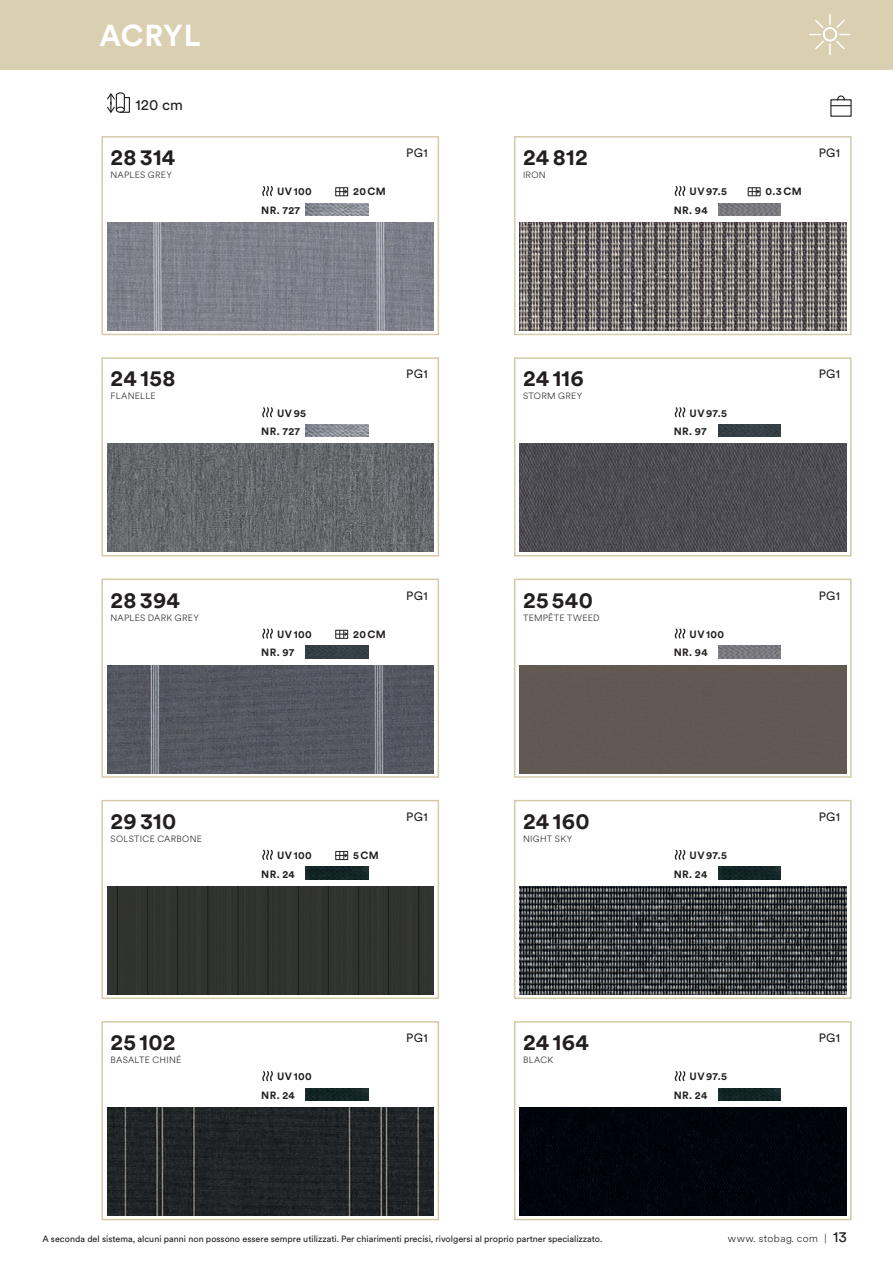
<style>
.page{position:relative;width:893px;height:1263px;background:#fff}
.page>*{position:absolute;margin:0;border:0;box-sizing:border-box;transform-origin:0 0}
.t1{font:700 30px "Circular XX";letter-spacing:.01em;color:#fff}
.t2{font:700 22.5px "Circular XX";letter-spacing:.015em;color:#231f20}
.t3{font:15px "Circular XX";color:#231f20}
.t4{font:12px "Circular XX";letter-spacing:.03em;color:#231f20}
.t5{font:700 10.5px "Circular XX";letter-spacing:.04em;color:#231f20}
.t6{font:300 10.5px "Circular XX";letter-spacing:.04em;color:#231f20}
.t7{font:9px "Circular XX";color:#231f20}
.t8{font:300 9px "Circular XX";letter-spacing:.03em;color:#231f20}
.s1{font-weight:400;font-size:15px}
</style>
<div class="page">
<svg style="left:830px;top:95px;width:22px;height:22px"></svg>
<svg style="left:262px;top:186px;width:11px;height:10px"></svg>
<svg style="left:262px;top:407px;width:11px;height:11px"></svg>
<svg style="left:262px;top:628px;width:11px;height:11px"></svg>
<svg style="left:262px;top:849px;width:11px;height:11px"></svg>
<svg style="left:262px;top:1071px;width:11px;height:11px"></svg>
<img style="left:306px;top:203px;width:62px;height:13px">
<img style="left:306px;top:424px;width:62px;height:13px">
<img style="left:306px;top:646px;width:62px;height:12px">
<img style="left:306px;top:867px;width:62px;height:12px">
<img style="left:306px;top:1088px;width:62px;height:13px">
<div style="left:335px;top:187px;width:13px;height:9px;border:1px solid #231f20"></div>
<svg style="left:336px;top:188px;width:12px;height:8px"></svg>
<div style="left:335px;top:630px;width:13px;height:9px;border:1px solid #231f20"></div>
<svg style="left:336px;top:630px;width:12px;height:8px"></svg>
<div style="left:335px;top:851px;width:13px;height:9px;border:1px solid #231f20"></div>
<svg style="left:336px;top:851px;width:12px;height:8px"></svg>
<svg style="left:674px;top:186px;width:12px;height:10px"></svg>
<svg style="left:674px;top:407px;width:12px;height:11px"></svg>
<svg style="left:674px;top:628px;width:12px;height:11px"></svg>
<svg style="left:674px;top:849px;width:12px;height:11px"></svg>
<svg style="left:674px;top:1071px;width:12px;height:11px"></svg>
<img style="left:718px;top:203px;width:62px;height:13px">
<img style="left:718px;top:424px;width:62px;height:13px">
<img style="left:718px;top:646px;width:62px;height:12px">
<img style="left:718px;top:867px;width:62px;height:12px">
<img style="left:718px;top:1088px;width:62px;height:13px">
<div style="left:748px;top:187px;width:12px;height:9px;border:1px solid #231f20"></div>
<svg style="left:748px;top:188px;width:12px;height:8px"></svg>
<div style="left:101px;top:136px;width:338px;height:199px;border:2px solid #bbaa72"></div>
<div style="left:101px;top:357px;width:338px;height:199px;border:2px solid #bbaa72"></div>
<div style="left:101px;top:579px;width:338px;height:199px;border:2px solid #bbaa72"></div>
<div style="left:101px;top:800px;width:338px;height:199px;border:2px solid #bbaa72"></div>
<div style="left:101px;top:1021px;width:338px;height:199px;border:2px solid #bbaa72"></div>
<div style="left:514px;top:136px;width:338px;height:199px;border:2px solid #bbaa72"></div>
<div style="left:514px;top:357px;width:338px;height:199px;border:2px solid #bbaa72"></div>
<div style="left:514px;top:579px;width:338px;height:199px;border:2px solid #bbaa72"></div>
<div style="left:514px;top:800px;width:338px;height:199px;border:2px solid #bbaa72"></div>
<div style="left:514px;top:1021px;width:338px;height:199px;border:2px solid #bbaa72"></div>
<img style="left:107px;top:444px;width:327px;height:108px">
<img style="left:107px;top:665px;width:327px;height:108px">
<div style="left:107px;top:886px;width:327px;height:108px;background:#313330"></div>
<img style="left:107px;top:1107px;width:327px;height:108px">
<img style="left:520px;top:223px;width:326px;height:108px">
<img style="left:520px;top:444px;width:326px;height:108px">
<div style="left:520px;top:665px;width:326px;height:108px;background:#615952"></div>
<img style="left:520px;top:886px;width:326px;height:108px">
<div style="left:520px;top:1107px;width:326px;height:108px;background:#01040b"></div>
<img style="left:107px;top:223px;width:327px;height:108px">
<div style="left:0;top:0;width:893px;height:70px;background:#dacfb0"></div>
<svg style="left:107px;top:92px;width:23px;height:21px"></svg>
<svg style="left:809px;top:14px;width:42px;height:41px"></svg>
<h1 class="t1" style="left:99px;top:15px;width:102px">ACRYL</h1>
<h3 class="t3" style="left:135px;top:95px;width:49px">120 cm</h3>
<h2 class="t2" style="left:111px;top:142px;width:66px">28314</h2>
<h3 class="t4" style="left:406px;top:145px;width:23px">PG1</h3>
<h2 class="t2" style="left:523px;top:142px;width:66px">24812</h2>
<h3 class="t4" style="left:819px;top:145px;width:23px">PG1</h3>
<p class="t8" style="left:111px;top:169px;width:63px">NAPLES GREY</p>
<p class="t8" style="left:523px;top:169px;width:24px">IRON</p>
<p class="t5" style="left:277px;top:184px;width:36px">UV100</p>
<p class="t5" style="left:353px;top:184px;width:34px">20CM</p>
<p class="t5" style="left:690px;top:184px;width:39px">UV97.5</p>
<p class="t5" style="left:765px;top:184px;width:38px">0.3CM</p>
<p class="t5" style="left:261px;top:203px;width:41px">NR. 727</p>
<p class="t5" style="left:674px;top:203px;width:36px">NR. 94</p>
<h2 class="t2" style="left:111px;top:363px;width:66px">24158</h2>
<h3 class="t4" style="left:406px;top:366px;width:23px">PG1</h3>
<h2 class="t2" style="left:523px;top:363px;width:62px">24116</h2>
<h3 class="t4" style="left:819px;top:366px;width:23px">PG1</h3>
<p class="t8" style="left:111px;top:390px;width:47px">FLANELLE</p>
<p class="t8" style="left:523px;top:390px;width:61px">STORM GREY</p>
<p class="t5" style="left:277px;top:406px;width:30px">UV95</p>
<p class="t5" style="left:690px;top:406px;width:39px">UV97.5</p>
<p class="t5" style="left:261px;top:424px;width:41px">NR. 727</p>
<p class="t5" style="left:674px;top:424px;width:35px">NR. 97</p>
<h2 class="t2" style="left:111px;top:584px;width:71px">28394</h2>
<h3 class="t4" style="left:406px;top:587px;width:23px">PG1</h3>
<h2 class="t2" style="left:523px;top:584px;width:72px">25 540</h2>
<h3 class="t4" style="left:819px;top:587px;width:23px">PG1</h3>
<p class="t8" style="left:111px;top:611px;width:90px">NAPLES DARK GREY</p>
<p class="t8" style="left:523px;top:611px;width:78px">TEMPÊTE TWEED</p>
<p class="t5" style="left:277px;top:627px;width:36px">UV100</p>
<p class="t5" style="left:353px;top:627px;width:34px">20CM</p>
<p class="t5" style="left:690px;top:627px;width:36px">UV100</p>
<p class="t5" style="left:261px;top:646px;width:35px">NR. 97</p>
<p class="t5" style="left:674px;top:646px;width:36px">NR. 94</p>
<h2 class="t2" style="left:111px;top:805px;width:67px">29310</h2>
<h3 class="t4" style="left:406px;top:809px;width:23px">PG1</h3>
<h2 class="t2" style="left:523px;top:805px;width:68px">24160</h2>
<h3 class="t4" style="left:819px;top:809px;width:23px">PG1</h3>
<p class="t8" style="left:111px;top:833px;width:93px">SOLSTICE CARBONE</p>
<p class="t8" style="left:523px;top:833px;width:51px">NIGHT SKY</p>
<p class="t5" style="left:277px;top:848px;width:36px">UV100</p>
<p class="t5" style="left:353px;top:848px;width:27px">5CM</p>
<p class="t5" style="left:690px;top:848px;width:39px">UV97.5</p>
<p class="t5" style="left:261px;top:867px;width:35px">NR. 24</p>
<p class="t5" style="left:674px;top:867px;width:35px">NR. 24</p>
<h2 class="t2" style="left:111px;top:1027px;width:67px">25 102</h2>
<h3 class="t4" style="left:406px;top:1030px;width:23px">PG1</h3>
<h2 class="t2" style="left:523px;top:1027px;width:68px">24164</h2>
<h3 class="t4" style="left:819px;top:1030px;width:23px">PG1</h3>
<p class="t8" style="left:111px;top:1054px;width:72px">BASALTE CHINÉ</p>
<p class="t8" style="left:523px;top:1054px;width:32px">BLACK</p>
<p class="t5" style="left:277px;top:1069px;width:36px">UV100</p>
<p class="t5" style="left:690px;top:1069px;width:39px">UV97.5</p>
<p class="t5" style="left:261px;top:1088px;width:35px">NR. 24</p>
<p class="t5" style="left:674px;top:1088px;width:35px">NR. 24</p>
<p class="t7" style="left:43px;top:1233px;width:561px">A seconda del sistema, alcuni panni non possono essere sempre utilizzati. Per chiarimenti precisi, rivolgersi al proprio partner specializzato.</p>
<p class="t6" style="left:728px;top:1231px;width:121px">www. stobag. com | <span class="s1">13</span></p>
</div>
